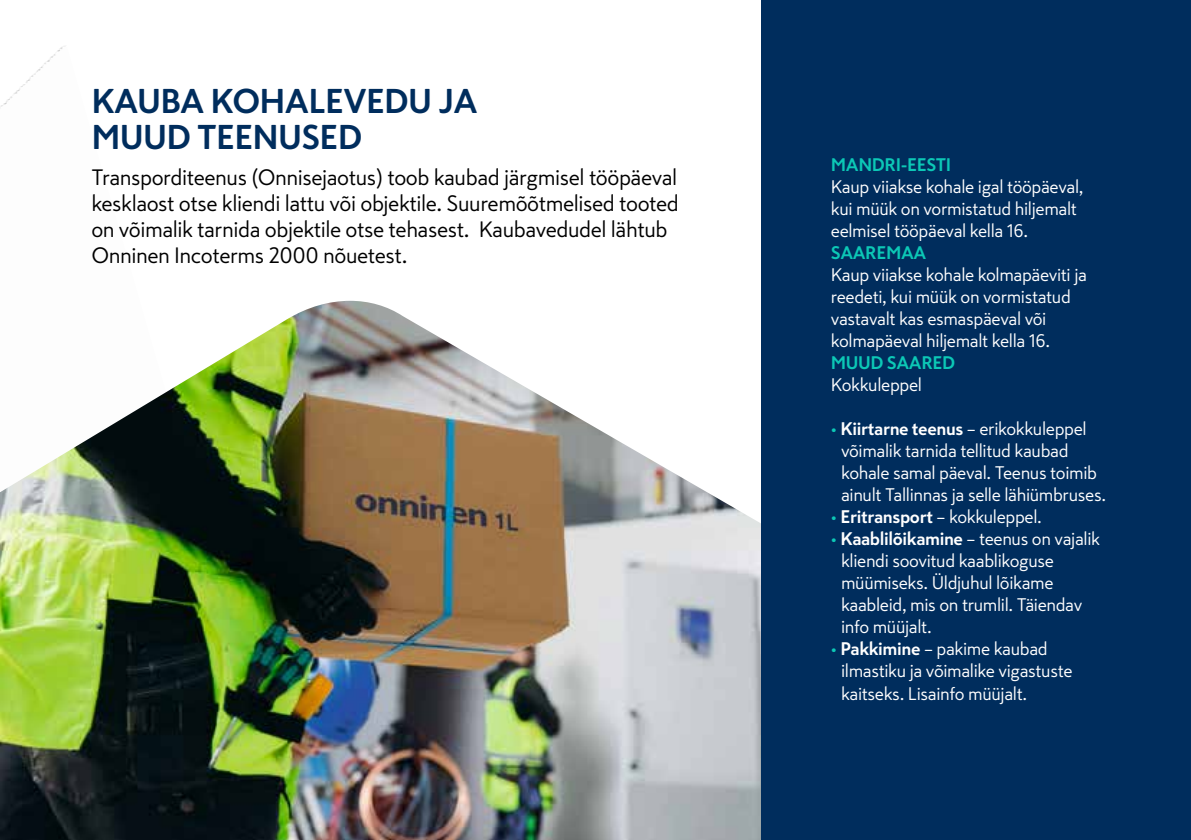
<style>
.page{position:relative;width:1191px;height:840px;background:#fff}
.page>*{position:absolute;margin:0;border:0;box-sizing:border-box;transform-origin:0 0}
.t1{font:700 34px/36px "Skatta Sans";letter-spacing:-.02em;color:#002d5d}
.t2{font:22px/26px "Skatta Sans";letter-spacing:-.02em;color:#000}
.t3{font:18px/22px "Skatta Sans";letter-spacing:-.02em;color:#fff}
.t4{font:700 18px "Skatta Sans";letter-spacing:-.02em;color:#0cc8b6}
.s1{color:#0cc8b6}
.s2{font-weight:700}
</style>
<div class="page">
<img style="left:0;top:300px;width:761px;height:539px">
<div style="left:761px;top:0;width:430px;height:839px;background:#002d5d"></div>
<h1 class="t1" style="left:91px;top:82px;width:388px">KAUBA KOHALEVEDU JA<br>MUUD TEENUSED</h1>
<p class="t2" style="left:91px;top:164px;width:589px">Transporditeenus (Onnisejaotus) toob kaubad järgmisel tööpäeval kesklaost otse kliendi lattu või objektile. Suuremõõtmelised tooted on võimalik tarnida objektile otse tehasest. Kaubavedudel lähtub Onninen Incoterms 2000 nõuetest.</p>
<p class="t4" style="left:831px;top:152px;width:122px">MANDRI-EESTI</p>
<p class="t3" style="left:831px;top:175px;width:254px">Kaup viiakse kohale igal tööpäeval, kui müük on vormistatud hiljemalt eelmisel tööpäeval kella 16.</p>
<p class="t4" style="left:831px;top:240px;width:97px">SAAREMAA</p>
<p class="t3" style="left:831px;top:263px;width:258px">Kaup viiakse kohale kolmapäeviti ja reedeti, kui müük on vormistatud vastavalt kas esmaspäeval või kolmapäeval hiljemalt kella 16.</p>
<p class="t4" style="left:831px;top:350px;width:126px">MUUD SAARED</p>
<p class="t3" style="left:831px;top:373px;width:93px">Kokkuleppel</p>
<p class="t3" style="left:841px;top:417px;width:266px;text-indent:-10px"><span class="s1">•</span> <span class="s2">Kiirtarne teenus</span> – erikokkuleppel võimalik tarnida tellitud kaubad kohale samal päeval. Teenus toimib ainult Tallinnas ja selle lähiümbruses.</p>
<p class="t3" style="left:831px;top:505px;width:213px"><span class="s1">•</span> <span class="s2">Eritransport</span> – kokkuleppel.</p>
<p class="t3" style="left:841px;top:527px;width:260px;text-indent:-10px"><span class="s1">•</span> <span class="s2">Kaablilõikamine</span> – teenus on vajalik kliendi soovitud kaablikoguse müümiseks. Üldjuhul lõikame kaableid, mis on trumlil. Täiendav info müüjalt.</p>
<p class="t3" style="left:841px;top:637px;width:233px;text-indent:-10px"><span class="s1">•</span> <span class="s2">Pakkimine</span> – pakime kaubad ilmastiku ja võimalike vigastuste kaitseks. Lisainfo müüjalt.</p>
</div>
